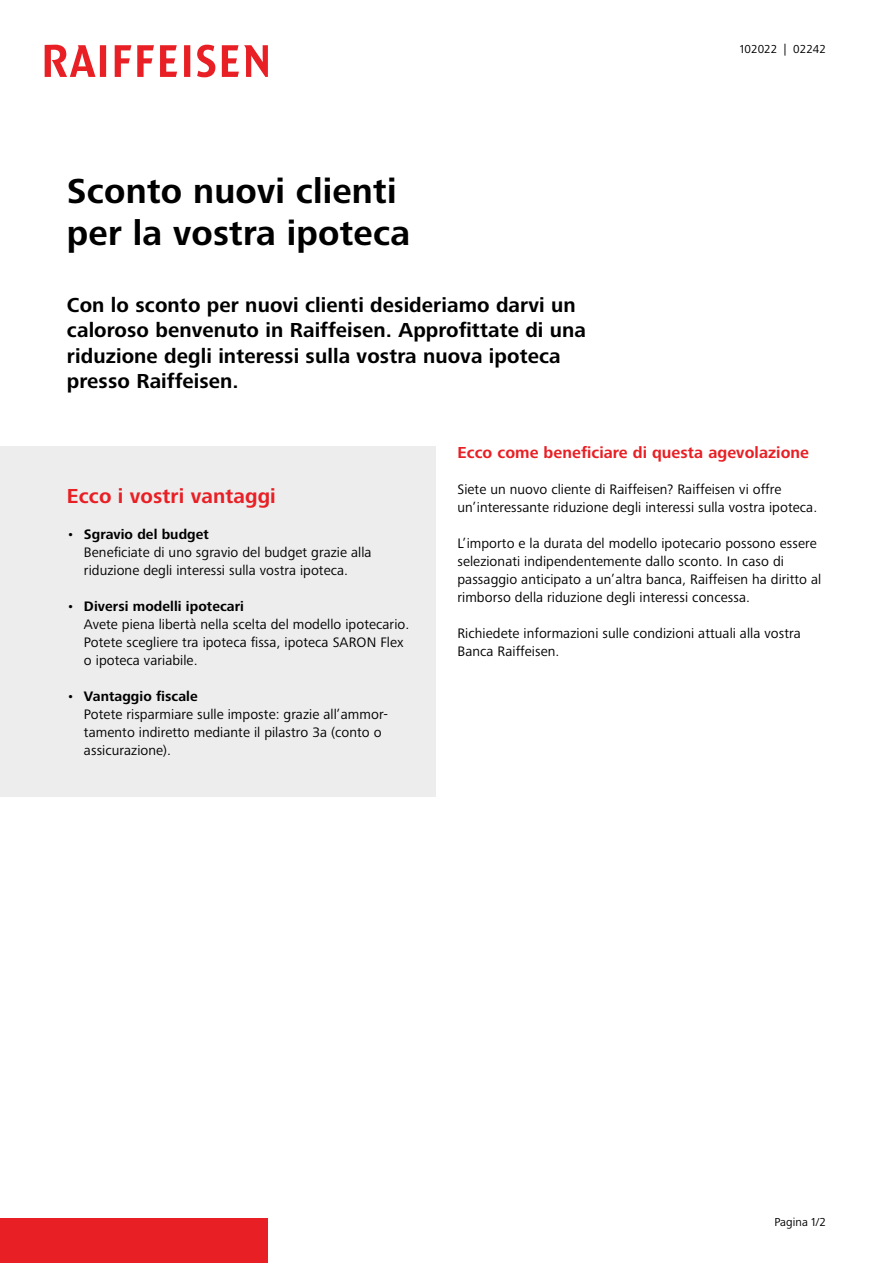
<style>
.page{position:relative;width:893px;height:1263px;background:#fff}
.page>*{position:absolute;margin:0;border:0;box-sizing:border-box;transform-origin:0 0}
.t1{font:700 36px/42px "Frutiger Next LTW1 G";letter-spacing:.005em;color:#000}
.t2{font:700 21px/25.5px "Frutiger Next LTW1 G";letter-spacing:.005em;color:#000}
.t3{font:700 21px "Frutiger Next LTW1 G";letter-spacing:.005em;color:#e82025}
.t4{font:700 16.5px "Frutiger Next LTW1 G";letter-spacing:.005em;color:#e82025}
.t5{font:14.25px/18px "Frutiger Next LTW1 G";letter-spacing:.005em;color:#000}
.t6{font:12px "Frutiger Next LTW1 G";letter-spacing:.005em;color:#000}
.s1{font-weight:700}
</style>
<div class="page">
<div style="left:0;top:1218px;width:268px;height:45px;background:#e82025"></div>
<svg style="left:45px;top:45px;width:223px;height:32px"></svg>
<div style="left:0;top:446px;width:436px;height:351px;background:#ededed"></div>
<h1 class="t1" style="left:67px;top:171px;width:345px">Sconto nuovi clienti per la vostra ipoteca</h1>
<h2 class="t2" style="left:67px;top:292px;width:521px">Con lo sconto per nuovi clienti desideriamo darvi un caloroso benvenuto in Raiffeisen. Approfittate di una riduzione degli interessi sulla vostra nuova ipoteca presso Raiffeisen.</h2>
<p class="t6" style="left:740px;top:42px;width:88px">102022 | 02242</p>
<h2 class="t3" style="left:67px;top:484px;width:210px">Ecco i vostri vantaggi</h2>
<p class="t5" style="left:84px;top:525px;width:289px;text-indent:-17px">• <span class="s1">Sgravio del budget<br></span>Beneficiate di uno sgravio del budget grazie alla riduzione degli interessi sulla vostra ipoteca.</p>
<p class="t5" style="left:84px;top:597px;width:327px;text-indent:-17px">• <span class="s1">Diversi modelli ipotecari<br></span>Avete piena libertà nella scelta del modello ipotecario.<br>Potete scegliere tra ipoteca fissa, ipoteca SARON Flex o ipoteca variabile.</p>
<p class="t5" style="left:84px;top:687px;width:306px;text-indent:-17px">• <span class="s1">Vantaggio fiscale<br></span>Potete risparmiare sulle imposte: grazie all’ammor&shy;tamento indiretto mediante il pilastro 3a (conto o assicurazione).</p>
<p class="t4" style="left:457px;top:443px;width:353px">Ecco come beneficiare di questa agevolazione</p>
<p class="t5" style="left:457px;top:480px;width:361px">Siete un nuovo cliente di Raiffeisen? Raiffeisen vi offre un’interessante riduzione degli interessi sulla vostra ipoteca.</p>
<p class="t5" style="left:457px;top:534px;width:365px">L’importo e la durata del modello ipotecario possono essere selezionati indipendentemente dallo sconto. In caso di passaggio anticipato a un’altra banca, Raiffeisen ha diritto al rimborso della riduzione degli interessi concessa.</p>
<p class="t5" style="left:457px;top:624px;width:345px">Richiedete informazioni sulle condizioni attuali alla vostra<br>Banca Raiffeisen.</p>
<p class="t6" style="left:774px;top:1215px;width:53px">Pagina 1/2</p>
</div>
